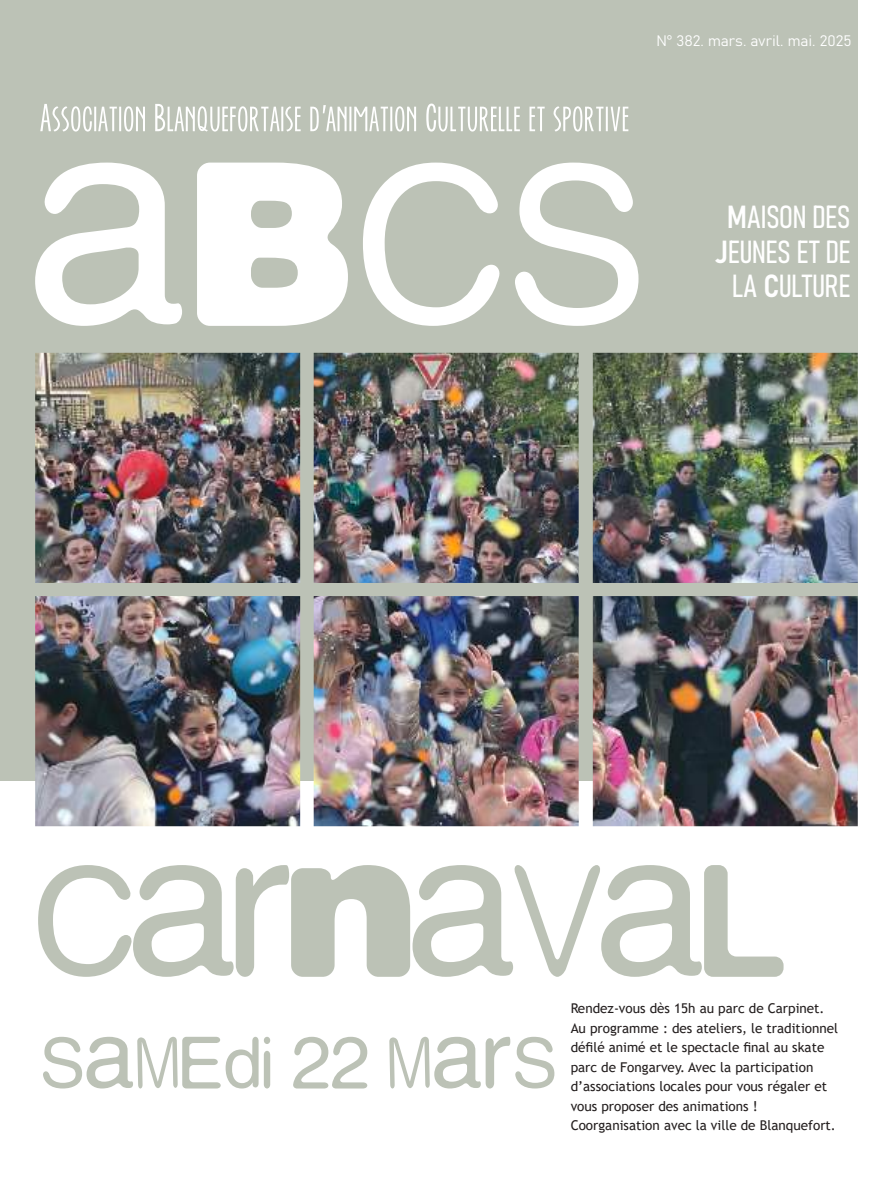
<style>
.page{position:relative;width:893px;height:1191px;background:#fff}
.page>*{position:absolute;margin:0;border:0;box-sizing:border-box;transform-origin:0 0}
.t1{font:233.1px "Nordica";color:#fff}
.t2{font:159.45px "Nordica";letter-spacing:-.05em;color:#bcc2b6}
.t3{font:73.8px "Nordica";color:#bcc2b6}
.t4{font:31.5px/34.7px "Bahnschrift";color:#fff;text-align:center}
.t5{font:15px "Bahnschrift";color:#fff}
.t6{font:13.5px/19.5px "Trebuchet MS";color:#241f1f}
</style>
<div class="page">
<div style="left:0;top:0;width:858px;height:780px;background:#bcc2b6"></div>
<svg style="left:40px;top:104px;width:588px;height:28px"></svg>
<img style="left:35px;top:353px;width:823px;height:473px">
<p class="t5" style="left:656px;top:29px;width:197px">N° 382. mars. avril. mai. 2025</p>
<h1 class="t1" style="left:28px;top:132px;width:619px">ABCS</h1>
<h3 class="t4" style="left:715px;top:197px;width:137px">MAISON DES<br>JEUNES ET DE<br>LA CULTURE</h3>
<h2 class="t2" style="left:33px;top:844px;width:758px">CARNAVAL</h2>
<h3 class="t3" style="left:40px;top:1027px;width:518px">SAMEDI 22 MARS</h3>
<p class="t6" style="left:571px;top:998px;width:269px">Rendez-vous dès 15h au parc de Carpinet.<br>Au programme : des ateliers, le traditionnel défilé animé et le spectacle final au skate parc de Fongarvey. Avec la participation d’associations locales pour vous régaler et vous proposer des animations !<br>Coorganisation avec la ville de Blanquefort.</p>
</div>
